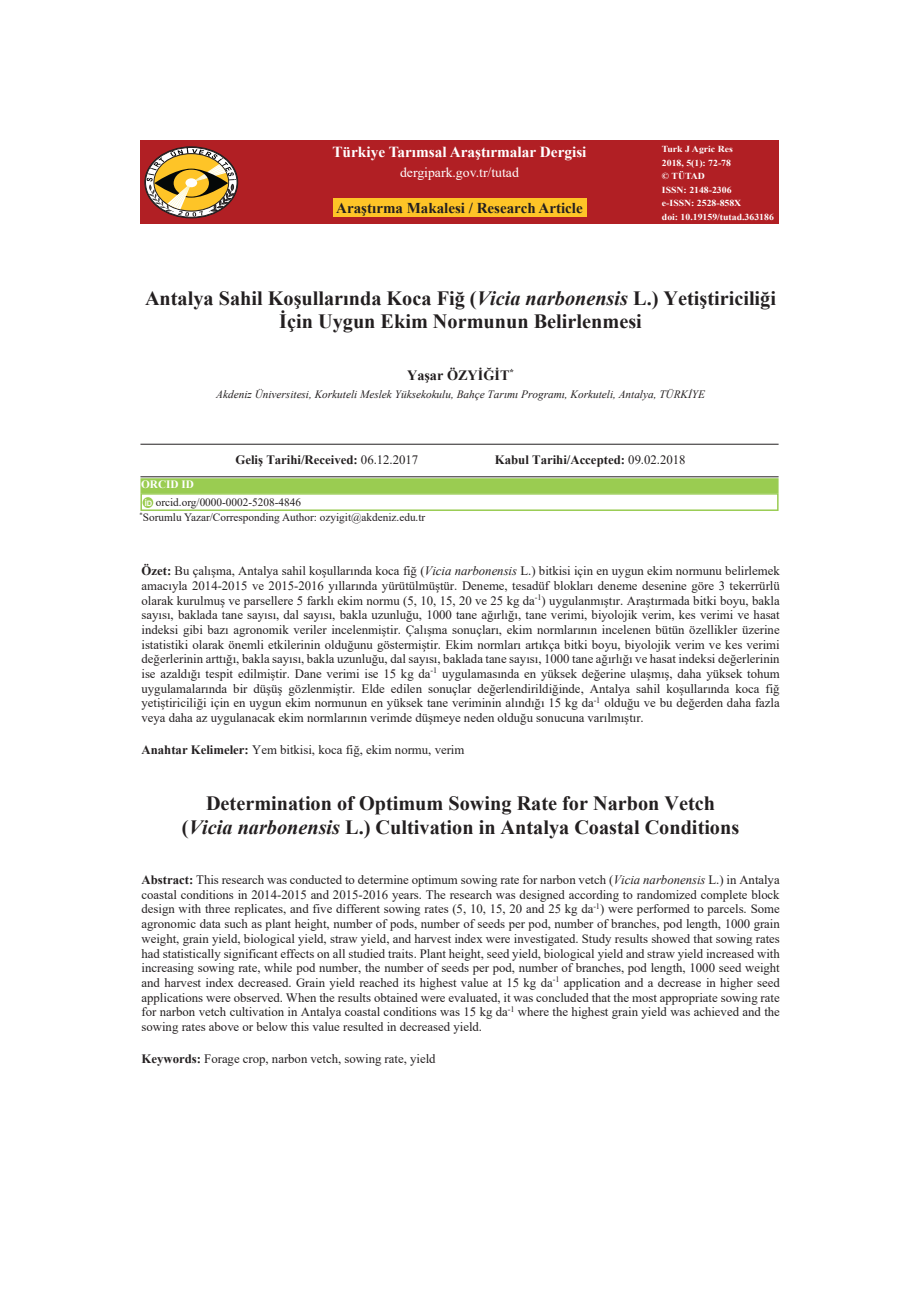
<style>
.page{position:relative;width:919px;height:1289px;background:#fff}
.page>*{position:absolute;margin:0;border:0;box-sizing:border-box;transform-origin:0 0}
.t1{font:700 20.25px/23.2px "Times New Roman";color:#231f20;text-align:center}
.t2{font:700 15.3px "Times New Roman";color:#fff}
.t3{font:700 15px "Times New Roman";color:#231f20}
.t4{font:700 14.25px "Times New Roman";color:#231f20}
.t5{font:13.8px "Times New Roman";color:#fff}
.t6{font:12.75px/14.7px "Times New Roman";color:#231f20;text-align:justify}
.t7{font:700 12.75px "Times New Roman";color:#231f20}
.t8{font:11.25px "Times New Roman";color:#231f20}
.t9{font:italic 11.25px "Times New Roman";color:#231f20}
.t10{font:700 11.25px "Times New Roman";color:#fff}
.t11{font:700 9.15px/13.5px "Times New Roman";color:#fff;scale:1.06 1}
.t12{font:700 7.5px "Arial";color:#fff}
.s1{font-style:italic}
.s2{font-weight:400}
.s3{font-weight:700}
</style>
<div class="page">
<div style="left:140px;top:140px;width:638px;height:84px;background:#b11f24"></div>
<svg style="left:147px;top:148px;width:89px;height:69px;background:#b88c53"></svg>
<div style="left:333px;top:198px;width:253px;height:19px;background:#fec427"></div>
<hr style="left:140px;top:444px;width:638px;height:1px;background:#231f20">
<hr style="left:140px;top:476px;width:638px;height:1px;background:#231f20">
<div style="left:140px;top:478px;width:638px;height:15px;background:#9acc51;border:2px solid #99cc52"></div>
<div style="left:140px;top:493px;width:638px;height:18px;background:#fff;border:2px solid #99cc52"></div>
<div style="left:143px;top:497px;width:10px;height:11px;background:#9ccc52;border-radius:50%"></div>
<p class="t2" style="left:332px;top:141px;width:255px">Türkiye Tarımsal Araştırmalar Dergisi</p>
<p class="t5" style="left:400px;top:162px;width:120px">dergipark.gov.tr/tutad</p>
<p class="t3" style="left:336px;top:197px;width:248px">Araştırma Makalesi / Research Article</p>
<p class="t11" style="left:662px;top:142px;width:107px">Turk J Agric Res<br>2018, 5(1): 72-78<br>© TÜTAD<br>ISSN: 2148-2306<br>e-ISSN: 2528-858X<br>doi: 10.19159/tutad.363186</p>
<h1 class="t1" style="left:145px;top:285px;width:632px">Antalya Sahil Koşullarında Koca Fiğ (<span class="s1">Vicia narbonensis</span> L.) Yetiştiriciliği<br>İçin Uygun Ekim Normunun Belirlenmesi</h1>
<p class="t4" style="left:407px;top:365px;width:108px">Yaşar ÖZYİĞİT<sup>*</sup></p>
<p class="t9" style="left:216px;top:386px;width:490px">Akdeniz Üniversitesi, Korkuteli Meslek Yüksekokulu, Bahçe Tarımı Programı, Korkuteli, Antalya, TÜRKİYE</p>
<p class="t7" style="left:235px;top:450px;width:184px">Geliş Tarihi/Received: <span class="s2">06.12.2017</span></p>
<p class="t7" style="left:495px;top:450px;width:192px">Kabul Tarihi/Accepted: <span class="s2">09.02.2018</span></p>
<p class="t8" style="left:142px;top:498px;width:147px">orcid.org/0000-0002-5208-4846</p>
<p class="t10" style="left:141px;top:476px;width:54px">ORCID ID</p>
<p class="t12" style="left:145px;top:497px;width:9px">İD</p>
<p class="t8" style="left:140px;top:509px;width:287px"><sup>*</sup>Sorumlu Yazar/Corresponding Author: ozyigit@akdeniz.edu.tr</p>
<p class="t8" style="left:156px;top:494px;width:147px">orcid.org/0000-0002-5208-4846</p>
<p class="t6" style="left:141px;top:563px;width:639px"><span class="s3">Özet:</span> Bu çalışma, Antalya sahil koşullarında koca fiğ (<span class="s1">Vicia narbonensis</span> L.) bitkisi için en uygun ekim normunu belirlemek amacıyla 2014-2015 ve 2015-2016 yıllarında yürütülmüştür. Deneme, tesadüf blokları deneme desenine göre 3 tekerrürlü olarak kurulmuş ve parsellere 5 farklı ekim normu (5, 10, 15, 20 ve 25 kg da<sup>-1</sup>) uygulanmıştır. Araştırmada bitki boyu, bakla sayısı, baklada tane sayısı, dal sayısı, bakla uzunluğu, 1000 tane ağırlığı, tane verimi, biyolojik verim, kes verimi ve hasat indeksi gibi bazı agronomik veriler incelenmiştir. Çalışma sonuçları, ekim normlarının incelenen bütün özellikler üzerine istatistiki olarak önemli etkilerinin olduğunu göstermiştir. Ekim normları artıkça bitki boyu, biyolojik verim ve kes verimi değerlerinin arttığı, bakla sayısı, bakla uzunluğu, dal sayısı, baklada tane sayısı, 1000 tane ağırlığı ve hasat indeksi değerlerinin ise azaldığı tespit edilmiştir. Dane verimi ise 15 kg da<sup>-1</sup> uygulamasında en yüksek değerine ulaşmış, daha yüksek tohum uygulamalarında bir düşüş gözlenmiştir. Elde edilen sonuçlar değerlendirildiğinde, Antalya sahil koşullarında koca fiğ yetiştiriciliği için en uygun ekim normunun en yüksek tane veriminin alındığı 15 kg da<sup>-1</sup> olduğu ve bu değerden daha fazla veya daha az uygulanacak ekim normlarının verimde düşmeye neden olduğu sonucuna varılmıştır.</p>
<p class="t6" style="left:141px;top:742px;width:324px"><span class="s3">Anahtar Kelimeler:</span> Yem bitkisi, koca fiğ, ekim normu, verim</p>
<h1 class="t1" style="left:182px;top:791px;width:558px">Determination of Optimum Sowing Rate for Narbon Vetch (<span class="s1">Vicia narbonensis</span> L.) Cultivation in Antalya Coastal Conditions</h1>
<p class="t6" style="left:141px;top:872px;width:640px"><span class="s3">Abstract:</span> This research was conducted to determine optimum sowing rate for narbon vetch (<span class="s1">Vicia narbonensis</span> L.) in Antalya coastal conditions in 2014-2015 and 2015-2016 years. The research was designed according to randomized complete block design with three replicates, and five different sowing rates (5, 10, 15, 20 and 25 kg da<sup>-1</sup>) were performed to parcels. Some agronomic data such as plant height, number of pods, number of seeds per pod, number of branches, pod length, 1000 grain weight, grain yield, biological yield, straw yield, and harvest index were investigated. Study results showed that sowing rates had statistically significant effects on all studied traits. Plant height, seed yield, biological yield and straw yield increased with increasing sowing rate, while pod number, the number of seeds per pod, number of branches, pod length, 1000 seed weight and harvest index decreased. Grain yield reached its highest value at 15 kg da<sup>-1</sup> application and a decrease in higher seed applications were observed. When the results obtained were evaluated, it was concluded that the most appropriate sowing rate for narbon vetch cultivation in Antalya coastal conditions was 15 kg da<sup>-1</sup> where the highest grain yield was achieved and the sowing rates above or below this value resulted in decreased yield.</p>
<p class="t6" style="left:141px;top:1050px;width:295px"><span class="s3">Keywords:</span> Forage crop, narbon vetch, sowing rate, yield</p>
</div>
